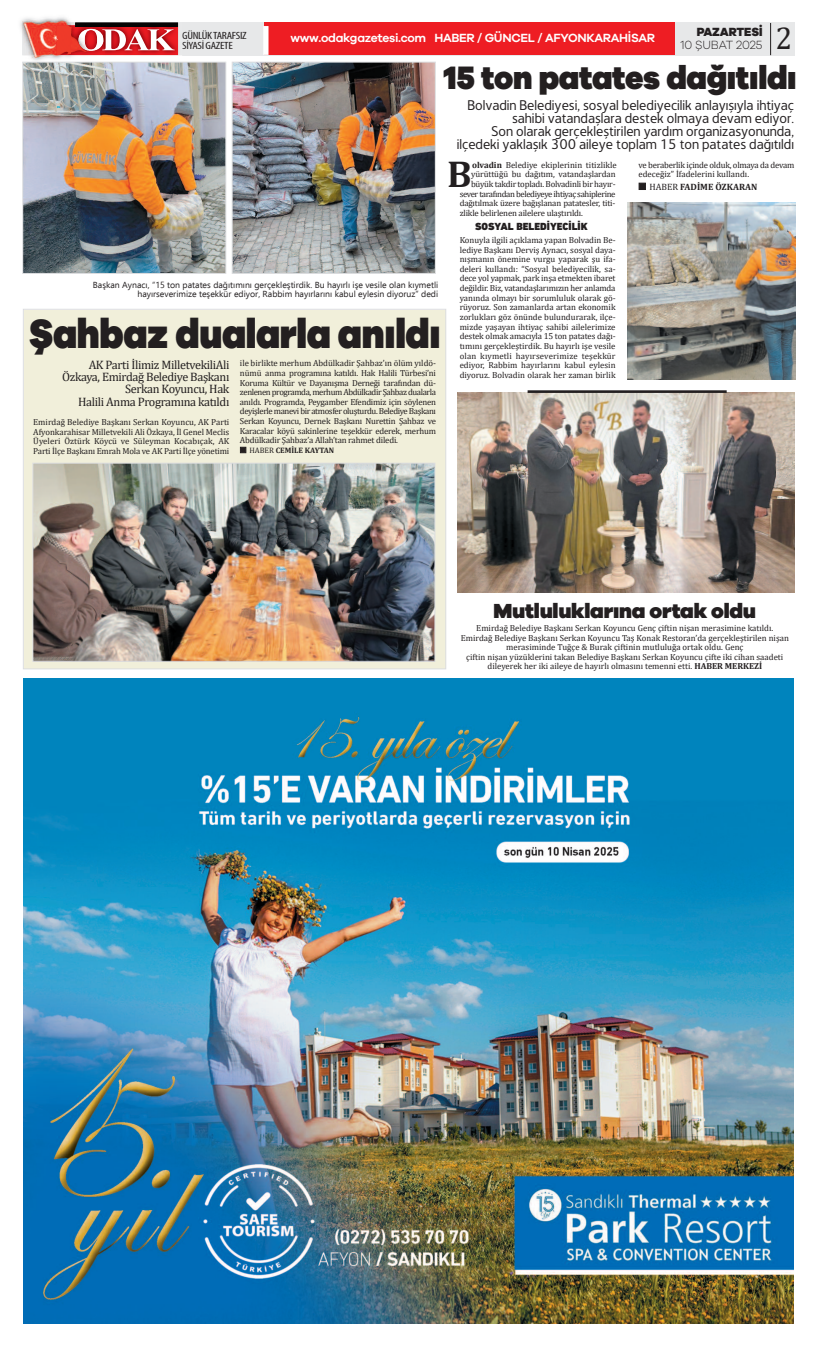
<style>
.page{position:relative;width:817px;height:1347px;background:#fff}
.page>*{position:absolute;margin:0;border:0;box-sizing:border-box;transform-origin:0 0}
.t1{font:900 42.09px "Galano Grotesque";letter-spacing:-.01em;color:#231f20;scale:.88 1}
.t2{font:700 37.62px "Cambria";color:#231f20}
.t3{font:900 33.43px "Galano Grotesque";letter-spacing:-.01em;color:#231f20;scale:.94 1}
.t4{font:31.5px "Cambria";color:#231f20}
.t5{font:900 21px "Galano Grotesque";letter-spacing:-.01em;color:#231f20}
.t6{font:14px/13.1px "LT Hoop";color:#231f20;text-align:right}
.t7{font:12.25px/12.2px "Cambria";letter-spacing:-.03em;color:#231f20;text-align:right}
.t8{font:600 12.25px "Galano Grotesque";letter-spacing:-.025em;color:#fff}
.t9{font:300 12.25px "Galano Grotesque";letter-spacing:-.01em;color:#231f20}
.t10{font:800 12.25px "Galano Grotesque";letter-spacing:-.01em;color:#231f20}
.t11{font:condensed 10.5px/10.5px "Myriad Pro";letter-spacing:-.025em;color:#231f20;scale:1.19 1}
.t12{font:900 10.5px "DIN Next LT Pro";color:#231f20}
.t13{font:700 9.19px "Cambria";color:#231f20}
.t14{font:8.75px/9.6px "Cambria";letter-spacing:-.005em;color:#231f20;text-align:justify}
.t15{font:8.75px/9.6px "Ebrima";color:#231f20;text-align:right}
.t16{font:8.75px/9.6px "Cambria";letter-spacing:-.025em;color:#231f20}
.t17{font:8.75px "Cambria";letter-spacing:-.045em;color:#231f20}
.t18{font:700 7.88px "Cambria";color:#231f20}
.s1{font-weight:400}
.s2{font-weight:700}
</style>
<div class="page">
<div style="left:22px;top:22px;width:772px;height:33px;background:#e7e8e9"></div>
<img style="left:105px;top:55px;width:74px;height:1px">
<img style="left:174px;top:22px;width:5px;height:33px">
<img style="left:174px;top:27px;width:4px;height:28px">
<img style="left:174px;top:23px;width:4px;height:4px">
<img style="left:20px;top:20px;width:81px;height:42px">
<img style="left:71px;top:55px;width:34px;height:4px">
<img style="left:25px;top:55px;width:35px;height:5px">
<img style="left:22px;top:17px;width:63px;height:5px">
<img style="left:22px;top:22px;width:40px;height:33px">
<img style="left:57px;top:25px;width:5px;height:30px">
<svg style="left:62px;top:21px;width:112px;height:34px;background:#c45657"></svg>
<div style="left:264px;top:22px;width:410px;height:33px;background:#ee1d23"></div>
<div style="left:263px;top:26px;width:5px;height:29px;background:#fff"></div>
<hr style="left:769px;top:23px;width:1px;height:32px;background:#231f20">
<img style="left:24px;top:679px;width:769px;height:645px">
<img style="left:24px;top:64px;width:200px;height:208px">
<div style="left:22px;top:62px;width:204px;height:212px;border:1px solid #dcdddf"></div>
<img style="left:234px;top:64px;width:199px;height:208px">
<div style="left:232px;top:62px;width:203px;height:212px;border:1px solid #dcdddf"></div>
<img style="left:627px;top:203px;width:167px;height:177px">
<div style="left:24px;top:310px;width:421px;height:358px;background:#f1efda"></div>
<div style="left:23px;top:309px;width:423px;height:360px;border:1px solid #dcdddf"></div>
<img style="left:34px;top:465px;width:399px;height:195px">
<div style="left:32px;top:463px;width:403px;height:199px;border:1px solid #dcdddf"></div>
<img style="left:457px;top:393px;width:336px;height:200px">
<hr style="left:527px;top:390px;width:199px;height:3px;background:#231f20">
<p class="t11" style="left:182px;top:31px;width:56px">GÜNLÜKTARAFSIZ<br>SİYASİGAZETE</p>
<h3 class="t8" style="left:290px;top:33px;width:366px">www.odakgazetesi.com HABER / GÜNCEL / AFYONKARAHİSAR</h3>
<h3 class="t10" style="left:696px;top:27px;width:67px">PAZARTESİ</h3>
<h3 class="t9" style="left:680px;top:41px;width:83px">10 ŞUBAT 2025</h3>
<h3 class="t4" style="left:775px;top:19px;width:18px">2</h3>
<h3 class="t3" style="left:443px;top:65px;width:377px">15 ton patates dağıtıldı</h3>
<h3 class="t6" style="left:456px;top:100px;width:338px">Bolvadin Belediyesi, sosyal belediyecilik anlayışıyla ihtiyaç sahibi vatandaşlara destek olmaya devam ediyor.<br>Son olarak gerçekleştirilen yardım organizasyonunda, ilçedeki yaklaşık 300 aileye toplam 15 ton patates dağıtıldı</h3>
<p class="t15" style="left:93px;top:279px;width:346px">Başkan Aynacı, “15 ton patates dağıtımını gerçekleştirdik. Bu hayırlı işe vesile olan kıymetli hayırseverimize teşekkür ediyor, Rabbim hayırlarını kabul eylesin diyoruz” dedi</p>
<h1 class="t1" style="left:29px;top:318px;width:469px">Şahbaz dualarla anıldı</h1>
<h3 class="t7" style="left:62px;top:358px;width:169px">AK Parti İlimiz MilletvekiliAli<br>Özkaya, Emirdağ Belediye Başkanı<br>Serkan Koyuncu, Hak<br>Halili Anma Programına katıldı</h3>
<p class="t14" style="left:33px;top:417px;width:197px">Emirdağ Belediye Başkanı Serkan Koyuncu, AK Parti Afyonkarahisar Milletvekili Ali Özkaya, İl Genel Meclis Üyeleri Öztürk Köycü ve Süleyman Kocabıçak, AK Parti İlçe Başkanı Emrah Mola ve AK Parti İlçe yönetimi</p>
<p class="t14" style="left:240px;top:358px;width:197px">ile birlikte merhum Abdülkadir Şahbaz’ın ölüm yıldö&shy;nümü anma programına katıldı. Hak Halili Türbesi’ni Koruma Kültür ve Dayanışma Derneği tarafından dü&shy;zenlenen programda, merhum Abdülkadir Şahbaz dualarla anıldı. Programda, Peygamber Efendimiz için söylenen deyişlerle manevi bir atmosfer oluşturdu. Belediye Başkanı Serkan Koyuncu, Dernek Başkanı Nurettin Şahbaz ve Karacalar köyü sakinlerine teşekkür ederek, merhum Abdülkadir Şahbaz’a Allah’tan rahmet diledi.</p>
<p class="t18" style="left:240px;top:445px;width:95px">■ <span class="s1">HABER</span> CEMİLE KAYTAN</p>
<h2 class="t2" style="left:447px;top:151px;width:26px">B</h2>
<p class="t14" style="left:472px;top:160px;width:146px"><span class="s2">olvadin</span> Belediye ekiplerinin titizlikle</p>
<p class="t14" style="left:470px;top:169px;width:146px">yürüttüğü bu dağıtım, vatandaşlardan</p>
<p class="t16" style="left:470px;top:179px;width:146px">büyük takdir topladı. Bolvadinli bir hayır-</p>
<p class="t17" style="left:459px;top:188px;width:157px">sever tarafından belediyeye ihtiyaç sahiplerine</p>
<p class="t14" style="left:459px;top:198px;width:157px">dağıtılmak üzere bağışlanan patatesler, titi-</p>
<p class="t14" style="left:459px;top:208px;width:125px">zlikle belirlenen ailelere ulaştırıldı.</p>
<p class="t12" style="left:475px;top:223px;width:114px">SOSYAL BELEDİYECİLİK</p>
<p class="t14" style="left:459px;top:235px;width:157px">Konuyla ilgili açıklama yapan Bolvadin Be&shy;lediye Başkanı Derviş Aynacı, sosyal daya&shy;nışmanın önemine vurgu yaparak şu ifa&shy;deleri kullandı: “Sosyal belediyecilik, sa&shy;dece yol yapmak, park inşa etmekten ibaret değildir. Biz, vatandaşlarımızın her anlamda yanında olmayı bir sorumluluk olarak gö&shy;rüyoruz. Son zamanlarda artan ekonomik zorlukları göz önünde bulundurarak, ilçe&shy;mizde yaşayan ihtiyaç sahibi ailelerimize destek olmak amacıyla 15 ton patates dağı&shy;tımını gerçekleştirdik. Bu hayırlı işe vesile olan kıymetli hayırseverimize teşekkür ediyor, Rabbim hayırlarını kabul eylesin diyoruz. Bolvadin olarak her zaman birlik</p>
<p class="t16" style="left:638px;top:160px;width:157px">ve beraberlik içinde olduk, olmaya da devam edeceğiz” İfadelerini kullandı.</p>
<p class="t13" style="left:638px;top:181px;width:120px">■ <span class="s1">HABER</span> FADİME ÖZKARAN</p>
<h3 class="t5" style="left:493px;top:603px;width:264px">Mutluluklarına ortak oldu</h3>
<p class="t14" style="left:460px;top:623px;width:329px;text-align:center">Emirdağ Belediye Başkanı Serkan Koyuncu Genç çiftin nişan merasimine katıldı.<br>Emirdağ Belediye Başkanı Serkan Koyuncu Taş Konak Restoran’da gerçekleştirilen nişan merasiminde Tuğçe &amp; Burak çiftinin mutluluğa ortak oldu. Genç<br>çiftin nişan yüzüklerini takan Belediye Başkanı Serkan Koyuncu çifte iki cihan saadeti dileyerek her iki aileye de hayırlı olmasını temenni etti. <span class="s2">HABER MERKEZİ</span></p>
</div>
